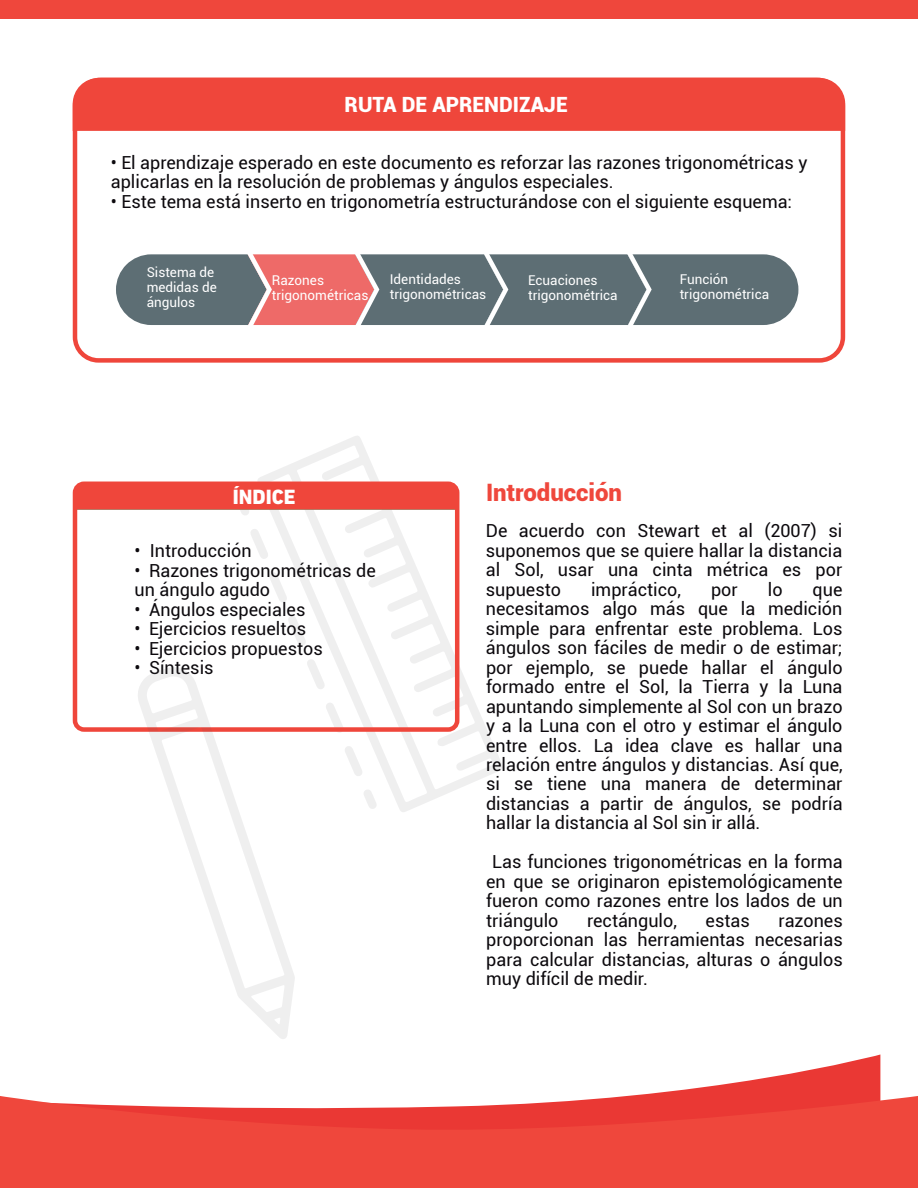
<style>
.page{position:relative;width:918px;height:1188px;background:#fff}
.page>*{position:absolute;margin:0;border:0;box-sizing:border-box;transform-origin:0 0}
.t1{font:900 24px "Roboto";color:#ef473c}
.t2{font:900 21px "Roboto";color:#fff}
.t3{font:800 21px "DIN Next LT Pro";color:#fff}
.t4{font:18px/19.5px "Roboto";color:#0c090d;text-align:justify}
.t5{font:13.5px/15px "Roboto";color:#fff}
</style>
<div class="page">
<svg style="left:627px;top:1054px;width:253px;height:42px"></svg>
<svg style="left:0;top:1096px;width:918px;height:92px;background:#ef5047"></svg>
<div style="left:0;top:0;width:918px;height:19px;background:#ef473c"></div>
<svg style="left:256px;top:436px;width:247px;height:376px"></svg>
<svg style="left:269px;top:572px;width:19px;height:31px"></svg>
<svg style="left:344px;top:745px;width:19px;height:32px"></svg>
<svg style="left:288px;top:615px;width:18px;height:31px"></svg>
<svg style="left:325px;top:702px;width:19px;height:31px"></svg>
<svg style="left:251px;top:528px;width:18px;height:32px"></svg>
<svg style="left:306px;top:659px;width:19px;height:31px"></svg>
<svg style="left:363px;top:789px;width:14px;height:21px"></svg>
<svg style="left:78px;top:484px;width:381px;height:32px"></svg>
<svg style="left:72px;top:77px;width:774px;height:56px;background:#ef5146"></svg>
<div style="left:73px;top:78px;width:772px;height:285px;border:4px solid #ef463b;border-radius:23px"></div>
<div style="left:73px;top:482px;width:386px;height:250px;border:4px solid #ef463b;border-radius:9px"></div>
<svg style="left:138px;top:667px;width:157px;height:372px"></svg>
<svg style="left:116px;top:254px;width:682px;height:71px;background:#7b757a"></svg>
<p class="t2" style="left:345px;top:90px;width:225px">RUTA DE APRENDIZAJE</p>
<p class="t4" style="left:111px;top:152px;width:698px">• El aprendizaje esperado en este documento es reforzar las razones trigonométricas y aplicarlas en la resolución de problemas y ángulos especiales.</p>
<p class="t4" style="left:111px;top:191px;width:683px">• Este tema está inserto en trigonometría estructurándose con el siguiente esquema:</p>
<p class="t5" style="left:147px;top:264px;width:72px">Sistema de medidas de ángulos</p>
<p class="t5" style="left:272px;top:272px;width:98px">Razones trigonométricas</p>
<p class="t5" style="left:528px;top:272px;width:91px">Ecuaciones trigonométrica</p>
<p class="t5" style="left:680px;top:271px;width:91px">Función trigonométrica</p>
<p class="t5" style="left:390px;top:272px;width:98px">Identidades trigonométricas</p>
<p class="t3" style="left:233px;top:484px;width:64px">ÍNDICE</p>
<p class="t4" style="left:135px;top:540px;width:119px">• Introducción</p>
<p class="t4" style="left:135px;top:560px;width:243px">• Razones trigonométricas de un ángulo agudo</p>
<p class="t4" style="left:135px;top:599px;width:172px">• Ángulos especiales</p>
<p class="t4" style="left:135px;top:618px;width:173px">• Ejercicios resueltos</p>
<p class="t4" style="left:135px;top:638px;width:190px">• Ejercicios propuestos</p>
<p class="t4" style="left:135px;top:657px;width:80px">• Síntesis</p>
<h1 class="t1" style="left:486px;top:476px;width:137px">Introducción</h1>
<p class="t4" style="left:486px;top:520px;width:358px">De acuerdo con Stewart et al (2007) si suponemos que se quiere hallar la distancia al Sol, usar una cinta métrica es por supuesto</p>
<p class="t4" style="left:591px;top:579px;width:91px">impráctico,</p>
<p class="t4" style="left:711px;top:579px;width:28px">por</p>
<p class="t4" style="left:768px;top:579px;width:16px">lo</p>
<p class="t4" style="left:486px;top:579px;width:358px;text-indent:327px">que necesitamos algo más que la medición simple para enfrentar este problema. Los ángulos son fáciles de medir o de estimar; por ejemplo, se puede hallar el ángulo formado entre el Sol, la Tierra y la Luna apuntando simplemente al Sol con un brazo y a la Luna con el otro y estimar el ángulo entre ellos. La idea clave es hallar una relación entre ángulos y distancias. Así que, si se tiene una manera de determinar distancias a partir de ángulos, se podría hallar la distancia al Sol sin ir allá.</p>
<p class="t4" style="left:486px;top:852px;width:358px;text-indent:6px">Las funciones trigonométricas en la forma en que se originaron epistemológicamente fueron como razones entre los lados de un triángulo</p>
<p class="t4" style="left:587px;top:910px;width:91px">rectángulo,</p>
<p class="t4" style="left:706px;top:910px;width:46px">estas</p>
<p class="t4" style="left:486px;top:910px;width:358px;text-indent:292px">razones proporcionan las herramientas necesarias para calcular distancias, alturas o ángulos muy difícil de medir.</p>
</div>
